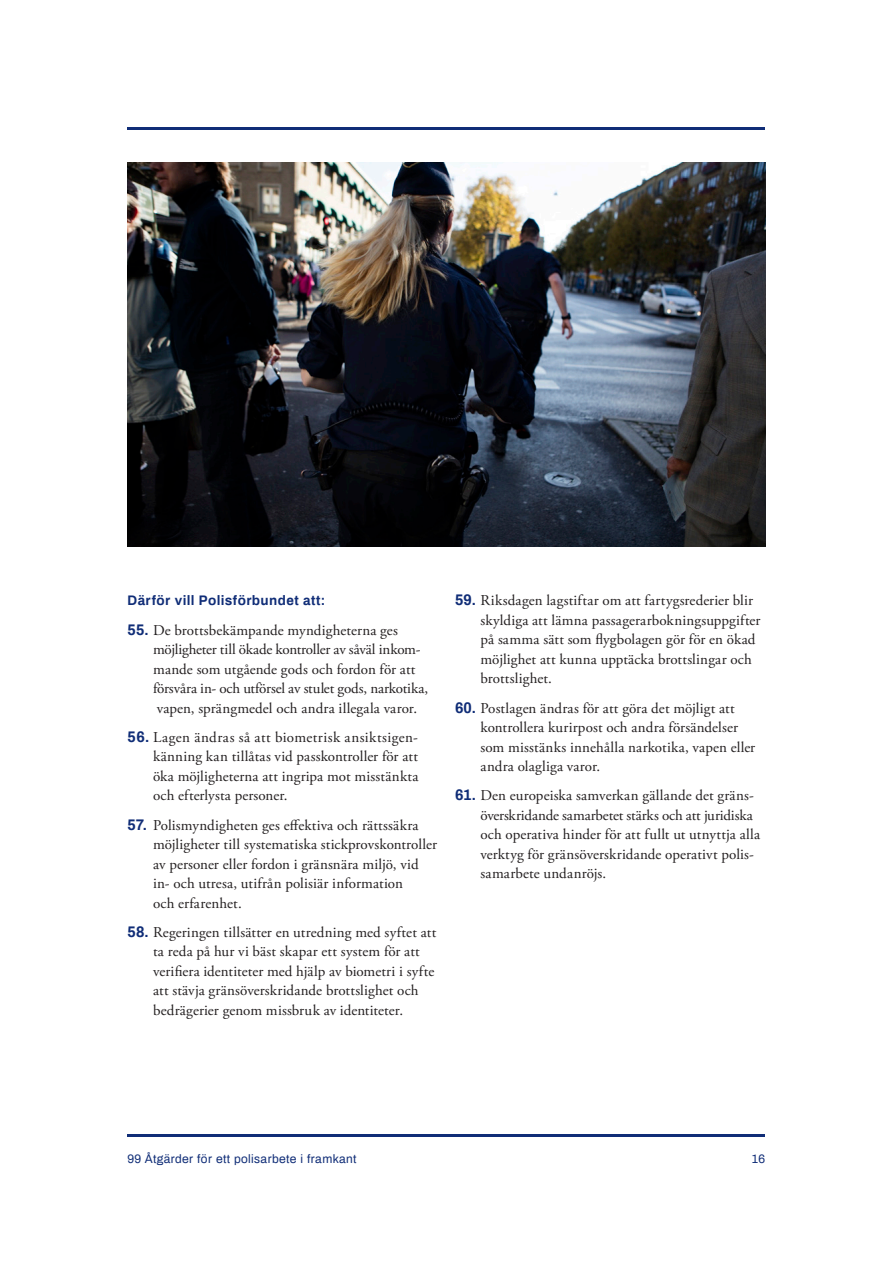
<style>
.page{position:relative;width:893px;height:1263px;background:#fff}
.page>*{position:absolute;margin:0;border:0;box-sizing:border-box;transform-origin:0 0}
.t1{font:15px/19.5px "Adobe Garamond Pro";letter-spacing:.005em;color:#231f20}
.Underrubriker{font:700 13.5px "Archivo";letter-spacing:.03em;color:#102d77}
.t2{font:12px "Archivo";letter-spacing:.03em;color:#102d77}
.s1{font-family:"Archivo";font-weight:700;color:#102d77}
</style>
<div class="page">
<hr style="left:128px;top:1134px;width:637px;height:2px;background:#102d77">
<hr style="left:128px;top:128px;width:637px;height:2px;background:#102d77">
<img style="left:128px;top:163px;width:637px;height:384px">
<p class="Underrubriker" style="left:128px;top:591px;width:199px">Därför vill Polisförbundet att:</p>
<p class="t1" style="left:153px;top:621px;width:277px;text-indent:-26px"><span class="s1">55.</span> De brottsbekämpande myndigheterna ges möjligheter till ökade kontroller av såväl inkom&shy;mande som utgående gods och fordon för att försvåra in- och utförsel av stulet gods, narkotika, vapen, sprängmedel och andra illegala varor.</p>
<p class="t1" style="left:153px;top:728px;width:267px;text-align:justify;text-indent:-26px"><span class="s1">56.</span> Lagen ändras så att biometrisk ansiktsigen&shy;känning kan tillåtas vid passkontroller för att öka möjligheterna att ingripa mot misstänkta och efterlysta personer.</p>
<p class="t1" style="left:153px;top:816px;width:285px;text-indent:-26px"><span class="s1">57.</span> Polismyndigheten ges effektiva och rättssäkra möjligheter till systematiska stickprovskontroller av personer eller fordon i gränsnära miljö, vid in- och utresa, utifrån polisiär information<br>och erfarenhet.</p>
<p class="t1" style="left:153px;top:923px;width:285px;text-indent:-26px"><span class="s1">58.</span> Regeringen tillsätter en utredning med syftet att ta reda på hur vi bäst skapar ett system för att verifiera identiteter med hjälp av biometri i syfte att stävja gränsöverskridande brottslighet och bedrägerier genom missbruk av identiteter.</p>
<p class="t1" style="left:480px;top:591px;width:282px;text-indent:-26px"><span class="s1">59.</span> Riksdagen lagstiftar om att fartygsrederier blir skyldiga att lämna passagerarbokningsuppgifter på samma sätt som flygbolagen gör för en ökad möjlighet att kunna upptäcka brottslingar och brottslighet.</p>
<p class="t1" style="left:480px;top:699px;width:276px;text-indent:-26px"><span class="s1">60.</span> Postlagen ändras för att göra det möjligt att kontrollera kurirpost och andra försändelser som misstänks innehålla narkotika, vapen eller andra olagliga varor.</p>
<p class="t1" style="left:480px;top:786px;width:281px;text-indent:-26px"><span class="s1">61.</span> Den europeiska samverkan gällande det gräns&shy;överskridande samarbetet stärks och att juridiska och operativa hinder för att fullt ut utnyttja alla verktyg för gränsöverskridande operativt polis&shy;samarbete undanröjs.</p>
<p class="t2" style="left:128px;top:1151px;width:230px">99 Åtgärder för ett polisarbete i framkant</p>
<p class="t2" style="left:751px;top:1151px;width:15px">16</p>
</div>
